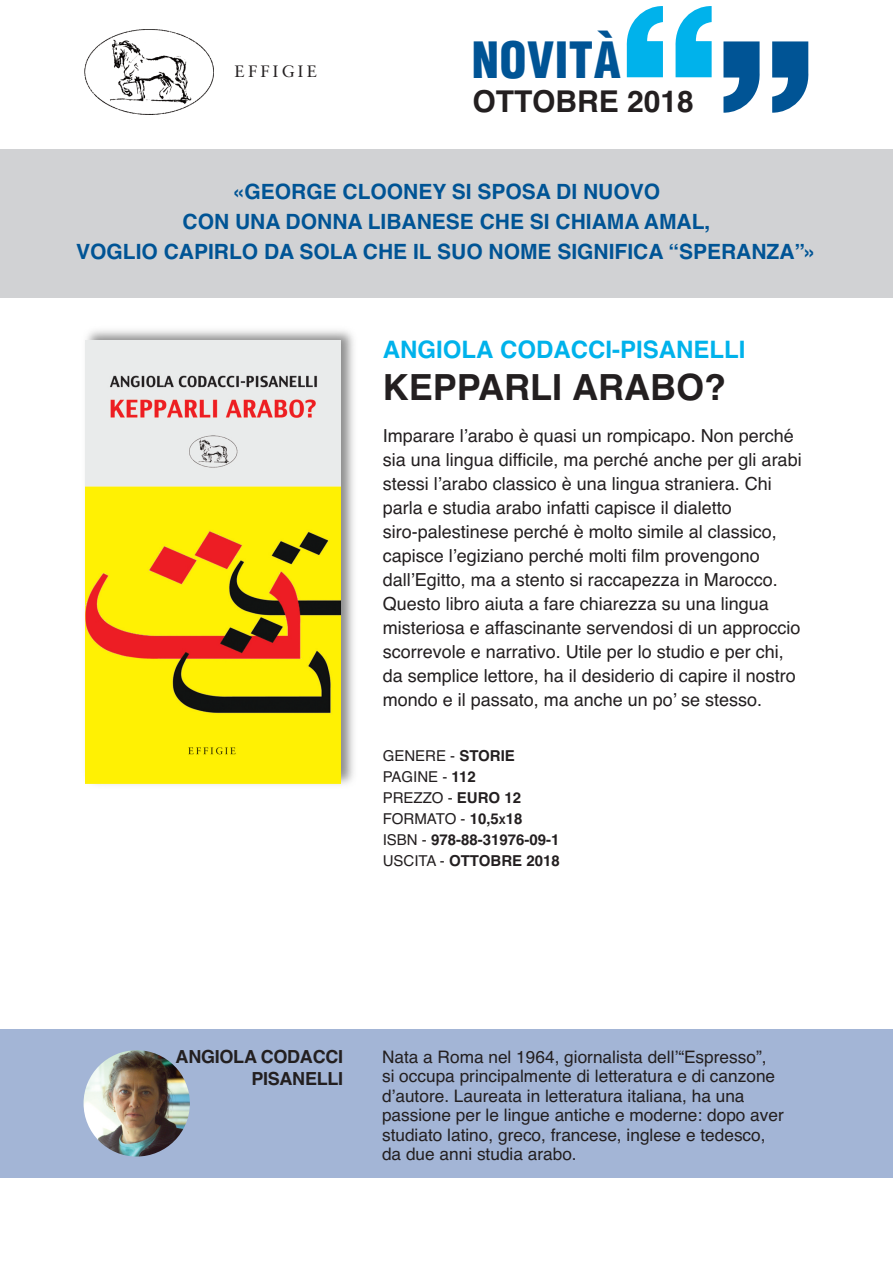
<style>
.page{position:relative;width:893px;height:1263px;background:#fff}
.page>*{position:absolute;margin:0;border:0;box-sizing:border-box;transform-origin:0 0}
.t1{font:900 197.25px "Helvetica";color:#00b2eb}
.t2{font:900 197.25px "Helvetica";color:#005495}
.t3{font:900 condensed 48.75px "Helvetica";letter-spacing:.01em;color:#005495}
.t4{font:700 36px "Helvetica";color:#231f20}
.t5{font:700 30px "Helvetica";color:#231f20}
.t6{font:700 24px "Helvetica";color:#00b2eb}
.t7{font:700 21px/30px "Helvetica";color:#005495;text-align:center}
.t8{font:18px/24px "Helvetica";color:#231f20}
.t9{font:700 18px/21.6px "Helvetica";letter-spacing:-.015em;color:#231f20;text-align:right}
.t10{font:17.25px/19.5px "Helvetica";color:#231f20}
.t11{font:16.5px "Sabon LT Std";letter-spacing:.2em;color:#231f20}
.t12{font:700 15px/21px "Helvetica";color:#231f20}
.s1{font-weight:400}
.s2{font-size:10.5px}
</style>
<div class="page">
<img style="left:85px;top:330px;width:269px;height:455px">
<img style="left:85px;top:340px;width:255px;height:443px">
<div style="left:0;top:1029px;width:893px;height:149px;background:#a3b5d6"></div>
<img style="left:84px;top:30px;width:130px;height:85px">
<div style="left:0;top:149px;width:893px;height:149px;background:#d1d2d4"></div>
<img style="left:84px;top:1050px;width:106px;height:106px;border-radius:50%">
<p class="t11" style="left:235px;top:65px;width:84px">EFFIGIE</p>
<h1 class="t1" style="left:619px;top:-32px;width:100px">“</h1>
<h2 class="t3" style="left:472px;top:33px;width:150px">NOVITÀ</h2>
<h3 class="t5" style="left:472px;top:84px;width:223px">OTTOBRE 2018</h3>
<h1 class="t2" style="left:718px;top:0;width:100px">”</h1>
<p class="t7" style="left:76px;top:177px;width:742px">«GEORGE CLOONEY SI SPOSA DI NUOVO<br>CON UNA DONNA LIBANESE CHE SI CHIAMA AMAL,<br>VOGLIO CAPIRLO DA SOLA CHE IL SUO NOME SIGNIFICA “SPERANZA”»</p>
<h3 class="t6" style="left:383px;top:336px;width:364px">ANGIOLA CODACCI-PISANELLI</h3>
<h3 class="t4" style="left:383px;top:366px;width:345px">KEPPARLI ARABO?</h3>
<p class="t8" style="left:383px;top:424px;width:420px">Imparare l’arabo è quasi un rompicapo. Non perché sia una lingua difficile, ma perché anche per gli arabi stessi l’arabo classico è una lingua straniera. Chi parla e studia arabo infatti capisce il dialetto siro-palestinese perché è molto simile al classico, capisce l’egiziano perché molti film provengono dall’Egitto, ma a stento si raccapezza in Marocco.<br>Questo libro aiuta a fare chiarezza su una lingua misteriosa e affascinante servendosi di un approccio scorrevole e narrativo. Utile per lo studio e per chi, da semplice lettore, ha il desiderio di capire il nostro mondo e il passato, ma anche un po’ se stesso.</p>
<p class="t12" style="left:383px;top:746px;width:179px"><span class="s1">GENERE -</span> STORIE<br><span class="s1">PAGINE -</span> 112<br><span class="s1">PREZZO -</span> EURO 12<br><span class="s1">FORMATO -</span> 10,5<span class="s2">X</span>18<br><span class="s1">ISBN -</span> 978-88-31976-09-1<br><span class="s1">USCITA -</span> OTTOBRE 2018</p>
<p class="t9" style="left:176px;top:1046px;width:169px">ANGIOLA CODACCI<br>PISANELLI</p>
<p class="t10" style="left:382px;top:1047px;width:403px">Nata a Roma nel 1964, giornalista dell’“Espresso”,<br>si occupa principalmente di letteratura e di canzone d’autore. Laureata in letteratura italiana, ha una passione per le lingue antiche e moderne: dopo aver studiato latino, greco, francese, inglese e tedesco, da due anni studia arabo.</p>
</div>
